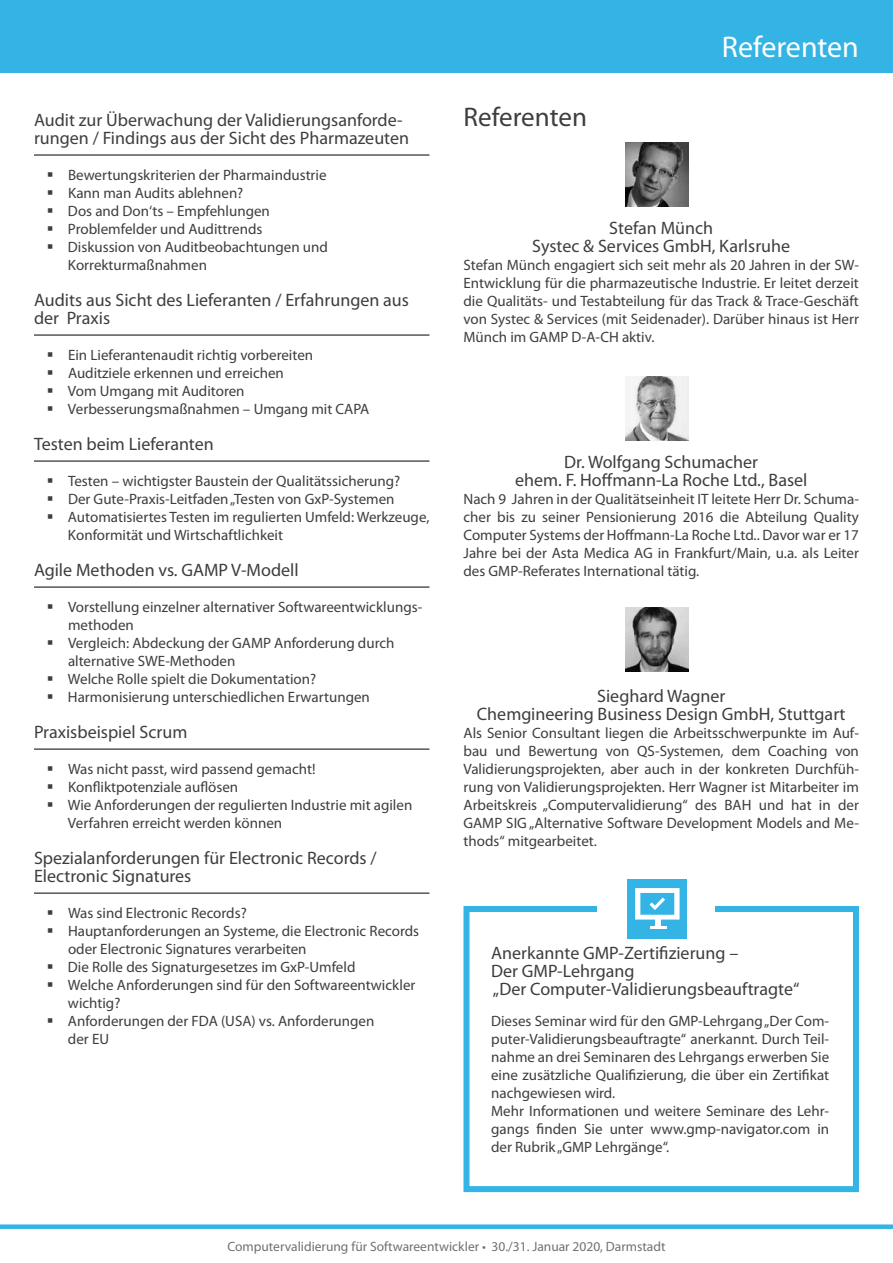
<style>
.page{position:relative;width:893px;height:1263px;background:#fff}
.page>*{position:absolute;margin:0;border:0;box-sizing:border-box;transform-origin:0 0}
.t1{font:30px "Myriad Pro";color:#fff}
.t2{font:27px "Myriad Pro";color:#3e3d40}
.t3{font:18px/18px "Myriad Pro";color:#3e3d40}
.t4{font:15px/18px "Myriad Pro";color:#3e3d40}
.t5{font:13.5px "Myriad Pro";color:#707172}
</style>
<div class="page">
<div style="left:0;top:0;width:893px;height:72px;background:#34b4e4"></div>
<div style="left:0;top:1224px;width:893px;height:5px;background:#34b4e4"></div>
<hr style="left:34px;top:155px;width:395px;height:1px;background:#000">
<hr style="left:34px;top:335px;width:395px;height:1px;background:#000">
<hr style="left:34px;top:461px;width:395px;height:1px;background:#000">
<hr style="left:34px;top:587px;width:395px;height:1px;background:#000">
<hr style="left:34px;top:749px;width:395px;height:1px;background:#000">
<hr style="left:34px;top:893px;width:395px;height:1px;background:#000">
<img style="left:625px;top:142px;width:64px;height:65px">
<img style="left:625px;top:376px;width:64px;height:65px">
<img style="left:625px;top:607px;width:64px;height:65px">
<div style="left:463px;top:906px;width:396px;height:286px;border:6px solid #34b4e4"></div>
<div style="left:597px;top:898px;width:118px;height:31px;background:#fff"></div>
<div style="left:628px;top:879px;width:59px;height:59px;background:#34b4e4"></div>
<div style="left:655px;top:919px;width:6px;height:8px;background:#fff"></div>
<hr style="left:650px;top:926px;width:16px;height:3px;background:#fff">
<svg style="left:635px;top:888px;width:45px;height:31px"></svg>
<p class="t3" style="left:34px;top:111px;width:377px">Audit zur Überwachung der Validierungsanforde&shy;rungen / Findings aus der Sicht des Pharmazeuten</p>
<p class="t4" style="left:68px;top:166px;width:261px">Bewertungskriterien der Pharmaindustrie<br>Kann man Audits ablehnen?<br>Dos and Don‘ts – Empfehlungen<br>Problemfelder und Audittrends<br>Diskussion von Auditbeobachtungen und<br>Korrekturmaßnahmen</p>
<p class="t3" style="left:34px;top:291px;width:376px">Audits aus Sicht des Lieferanten / Erfahrungen aus der Praxis</p>
<p class="t4" style="left:68px;top:346px;width:303px">Ein Lieferantenaudit richtig vorbereiten Auditziele erkennen und erreichen<br>Vom Umgang mit Auditoren Verbesserungsmaßnahmen – Umgang mit CAPA</p>
<p class="t3" style="left:34px;top:435px;width:181px">Testen beim Lieferanten</p>
<p class="t4" style="left:68px;top:472px;width:363px">Testen – wichtigster Baustein der Qualitätssicherung?<br>Der Gute-Praxis-Leitfaden „Testen von GxP-Systemen Automatisiertes Testen im regulierten Umfeld: Werkzeuge, Konformität und Wirtschaftlichkeit</p>
<p class="t3" style="left:34px;top:561px;width:266px">Agile Methoden vs. GAMP V-Modell</p>
<p class="t4" style="left:68px;top:598px;width:356px">Vorstellung einzelner alternativer Softwareentwicklungs&shy;methoden<br>Vergleich: Abdeckung der GAMP Anforderung durch alternative SWE-Methoden<br>Welche Rolle spielt die Dokumentation?<br>Harmonisierung unterschiedlichen Erwartungen</p>
<p class="t3" style="left:34px;top:723px;width:155px">Praxisbeispiel Scrum</p>
<p class="t4" style="left:68px;top:760px;width:346px">Was nicht passt, wird passend gemacht!<br>Konfliktpotenziale auflösen<br>Wie Anforderungen der regulierten Industrie mit agilen Verfahren erreicht werden können</p>
<p class="t3" style="left:34px;top:849px;width:344px">Spezialanforderungen für Electronic Records /<br>Electronic Signatures</p>
<p class="t4" style="left:68px;top:904px;width:353px">Was sind Electronic Records?<br>Hauptanforderungen an Systeme, die Electronic Records oder Electronic Signatures verarbeiten<br>Die Rolle des Signaturgesetzes im GxP-Umfeld<br>Welche Anforderungen sind für den Softwareentwickler wichtig?<br>Anforderungen der FDA (USA) vs. Anforderungen<br>der EU</p>
<h2 class="t2" style="left:463px;top:102px;width:125px">Referenten</h2>
<h1 class="t1" style="left:722px;top:30px;width:139px">Referenten</h1>
<p class="t3" style="left:532px;top:219px;width:259px;text-align:center">Stefan Münch<br>Systec &amp; Services GmbH, Karlsruhe</p>
<p class="t4" style="left:463px;top:256px;width:397px;text-align:justify">Stefan Münch engagiert sich seit mehr als 20 Jahren in der SW-Entwicklung für die pharmazeutische Industrie. Er leitet derzeit die Qualitäts- und Testabteilung für das Track &amp; Trace-Geschäft von Systec &amp; Services (mit Seidenader). Darüber hinaus ist Herr Münch im GAMP D-A-CH aktiv.</p>
<p class="t3" style="left:515px;top:453px;width:294px;text-align:center">Dr. Wolfgang Schumacher<br>ehem. F. Hoffmann-La Roche Ltd., Basel</p>
<p class="t4" style="left:463px;top:490px;width:397px;text-align:justify">Nach 9 Jahren in der Qualitätseinheit IT leitete Herr Dr. Schuma&shy;cher bis zu seiner Pensionierung 2016 die Abteilung Quality Computer Systems der Hoffmann-La Roche Ltd.. Davor war er 17<br>Jahre bei der Asta Medica AG in Frankfurt/Main, u.a. als Leiter des GMP-Referates International tätig.</p>
<p class="t3" style="left:477px;top:687px;width:370px;text-align:center">Sieghard Wagner<br>Chemgineering Business Design GmbH, Stuttgart</p>
<p class="t4" style="left:463px;top:724px;width:397px;text-align:justify">Als Senior Consultant liegen die Arbeitsschwerpunkte im Auf&shy;bau und Bewertung von QS-Systemen, dem Coaching von Validierungsprojekten, aber auch in der konkreten Durchfüh&shy;rung von Validierungsprojekten. Herr Wagner ist Mitarbeiter im Arbeitskreis „Computervalidierung“ des BAH und hat in der GAMP SIG „Alternative Software Development Models and Me&shy;thods“ mitgearbeitet.</p>
<p class="t3" style="left:491px;top:944px;width:310px">Anerkannte GMP-Zertifizierung –<br>Der GMP-Lehrgang<br>„Der Computer-Validierungsbeauftragte“</p>
<p class="t4" style="left:491px;top:1012px;width:340px">Dieses Seminar wird für den GMP-Lehrgang „Der Com&shy;puter-Validierungsbeauftragte“ anerkannt. Durch Teil&shy;nahme an drei Seminaren des Lehrgangs erwerben Sie eine zusätzliche Qualifizierung, die über ein Zertifikat nachgewiesen wird.<br>Mehr Informationen und weitere Seminare des Lehr&shy;gangs finden Sie unter www.gmp-navigator.com in der Rubrik „GMP Lehrgänge“.</p>
<p class="t5" style="left:227px;top:1239px;width:440px">Computervalidierung für Softwareentwickler • 30./31. Januar 2020, Darmstadt</p>
</div>
